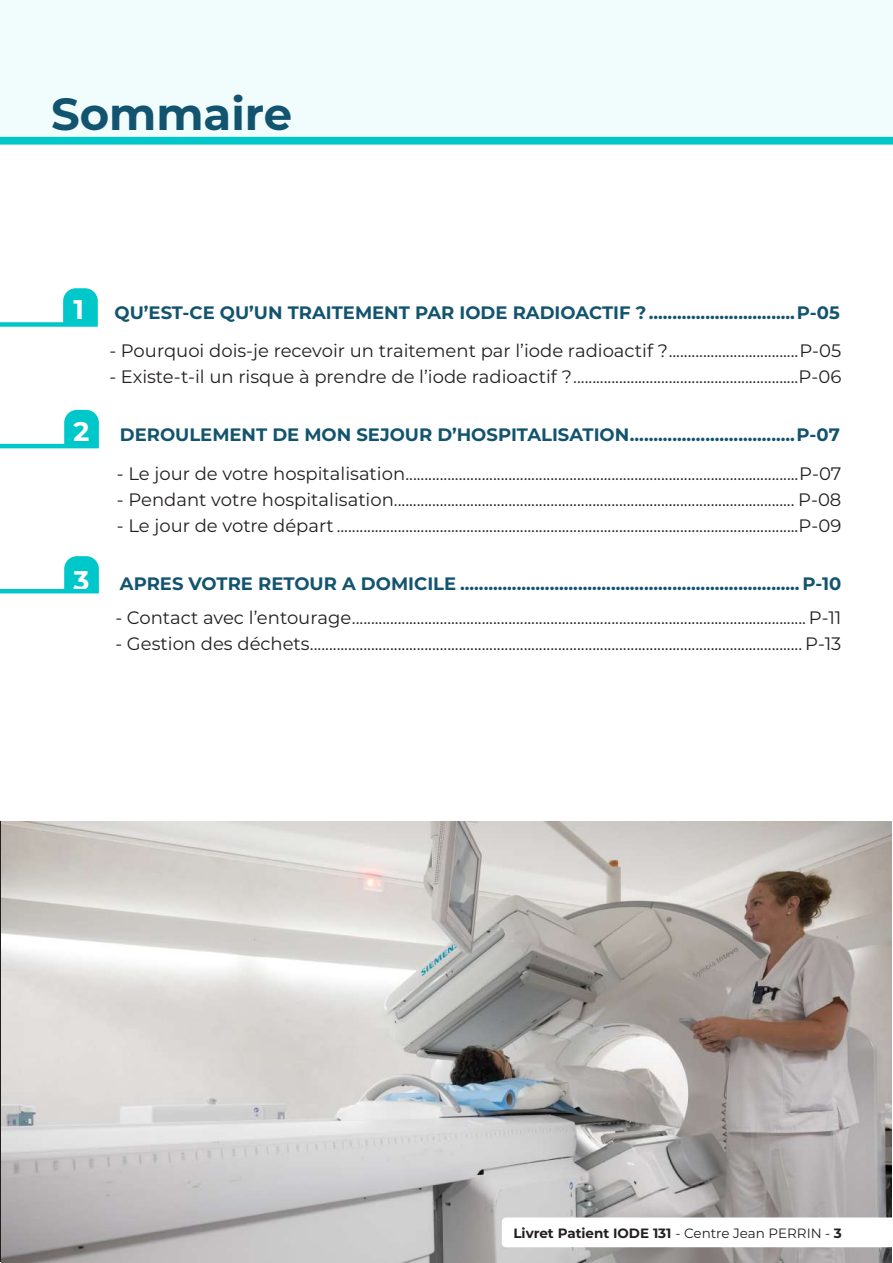
<style>
.page{position:relative;width:893px;height:1263px;background:#fff}
.page>*{position:absolute;margin:0;border:0;box-sizing:border-box;transform-origin:0 0}
.t1{font:700 45px "Montserrat";color:#12546f}
.t2{font:18px "Montserrat";color:#231f20}
.t3{font:700 18px "Montserrat";color:#12546f}
.t4{font:700 13.5px "Montserrat";color:#231f20}
.s1{font-size:27px;color:#fff}
.s2{font-weight:400}
</style>
<div class="page">
<div style="left:0;top:0;width:893px;height:155px;background:#f1fcfd"></div>
<div style="left:0;top:145px;width:893px;height:63px;background:#fff"></div>
<svg style="left:0;top:137px;width:893px;height:8px;background:#0dc9cb"></svg>
<svg style="left:63px;top:288px;width:35px;height:34px"></svg>
<svg style="left:64px;top:410px;width:35px;height:34px"></svg>
<svg style="left:64px;top:556px;width:35px;height:33px"></svg>
<img style="left:1px;top:821px;width:891px;height:441px">
<hr style="left:0;top:589px;width:99px;height:4px;background:#00c7c9">
<hr style="left:0;top:444px;width:99px;height:4px;background:#00c7c9">
<div style="left:0;top:322px;width:98px;height:5px;background:#00c7c9"></div>
<svg style="left:502px;top:1217px;width:390px;height:30px"></svg>
<h1 class="t1" style="left:51px;top:82px;width:243px">Sommaire</h1>
<p class="t3" style="left:73px;top:299px;width:768px"><span class="s1">1</span> QU’EST-CE QU’UN TRAITEMENT PAR IODE RADIOACTIF ?...............................P-05</p>
<p class="t2" style="left:109px;top:338px;width:734px">- Pourquoi dois-je recevoir un traitement par l’iode radioactif ?..................................P-05</p>
<p class="t2" style="left:109px;top:364px;width:734px">- Existe-t-il un risque à prendre de l’iode radioactif ?...........................................................P-06</p>
<p class="t3" style="left:73px;top:422px;width:768px"><span class="s1">2</span> DEROULEMENT DE MON SEJOUR D’HOSPITALISATION...................................P-07</p>
<p class="t2" style="left:117px;top:461px;width:726px">- Le jour de votre hospitalisation.......................................................................................................P-07</p>
<p class="t2" style="left:117px;top:487px;width:726px">- Pendant votre hospitalisation......................................................................................................... P-08</p>
<p class="t2" style="left:117px;top:513px;width:726px">- Le jour de votre départ .........................................................................................................................P-09</p>
<p class="t3" style="left:73px;top:571px;width:770px"><span class="s1">3</span> APRES VOTRE RETOUR A DOMICILE ........................................................................ P-10</p>
<p class="t2" style="left:115px;top:605px;width:728px">- Contact avec l’entourage....................................................................................................................... P-11</p>
<p class="t2" style="left:115px;top:631px;width:728px">- Gestion des déchets................................................................................................................................. P-13</p>
<p class="t4" style="left:513px;top:1223px;width:330px">Livret Patient IODE 131 <span class="s2">- Centre Jean PERRIN -</span> 3</p>
</div>
